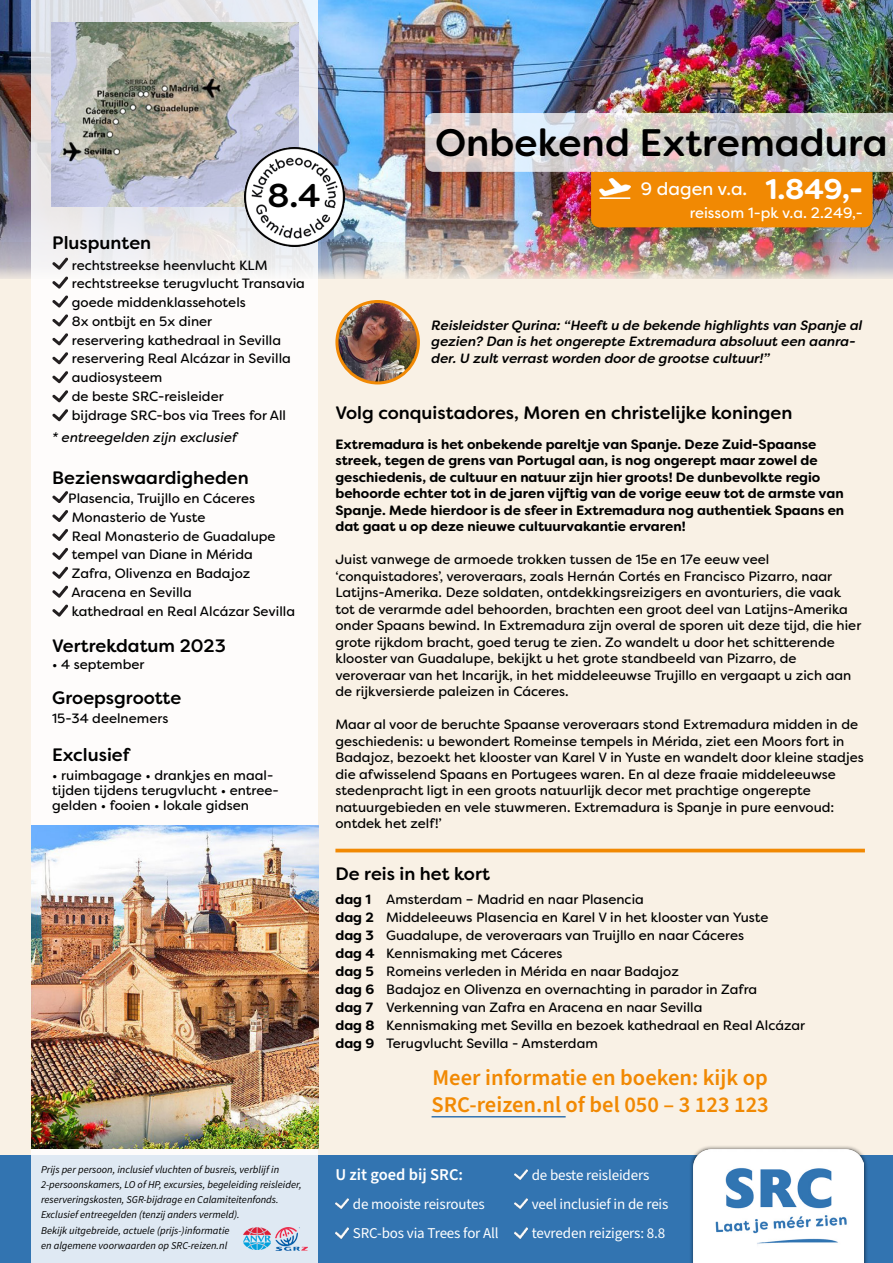
<style>
.page{position:relative;width:893px;height:1263px;background:#fff}
.page>*{position:absolute;margin:0;border:0;box-sizing:border-box;transform-origin:0 0}
.t1{font:500 38.25px "Filson Soft";color:#000}
.t2{font:500 33px "Filson Soft";color:#000}
.t3{font:700 28.5px "Filson Soft";color:#fff}
.t4{font:600 22.5px "Source Sans Pro";color:#f18903}
.t5{font:500 18px "Filson Soft";color:#000}
.t6{font:18px "Filson Soft";color:#fff}
.t7{font:600 16.5px "Source Sans Pro";color:#fff}
.t8{font:15px "Source Sans Pro";letter-spacing:-.01em;color:#fff}
.t9{font:15px "Filson Soft";color:#fff}
.t10{font:13.5px/16.5px "Filson Soft";color:#000}
.t11{font:700 13.5px/16.5px "Filson Soft";color:#000}
.t12{font:italic 500 13.5px/16.5px "Filson Soft";color:#000}
.t13{font:italic 13.5px "Filson Soft";color:#000}
.t14{font:italic 10.5px/15px "Source Sans Variable";color:#000}
</style>
<div class="page">
<div style="left:0;top:242px;width:893px;height:913px;background:#f9f1e5"></div>
<img style="left:0;top:0;width:893px;height:278px">
<div style="left:0;top:1155px;width:893px;height:108px;background:#3274b1"></div>
<div style="left:689px;top:1145px;width:179px;height:118px;background:#000;opacity:.7"></div>
<img style="left:693px;top:1149px;width:171px;height:114px">
<svg style="left:32px;top:0;width:286px;height:1263px;background:#f6f6f7"></svg>
<img style="left:243px;top:1228px;width:27px;height:22px">
<img style="left:275px;top:1228px;width:32px;height:22px">
<svg style="left:515px;top:1228px;width:12px;height:10px"></svg>
<svg style="left:515px;top:1199px;width:12px;height:10px"></svg>
<svg style="left:515px;top:1169px;width:12px;height:10px"></svg>
<svg style="left:335px;top:1228px;width:13px;height:10px"></svg>
<svg style="left:335px;top:1199px;width:13px;height:10px"></svg>
<hr style="left:432px;top:1116px;width:134px;height:1px;background:#3274b1">
<hr style="left:335px;top:849px;width:530px;height:3px;background:#f18903">
<img style="left:337px;top:301px;width:81px;height:82px;border-radius:41px">
<div style="left:335px;top:300px;width:85px;height:84px;border:3px solid #f18903;border-radius:50%"></div>
<img style="left:32px;top:826px;width:286px;height:322px">
<svg style="left:52px;top:605px;width:16px;height:11px"></svg>
<svg style="left:52px;top:585px;width:16px;height:13px"></svg>
<svg style="left:52px;top:567px;width:16px;height:11px"></svg>
<svg style="left:52px;top:548px;width:16px;height:12px"></svg>
<svg style="left:52px;top:529px;width:16px;height:12px"></svg>
<svg style="left:52px;top:510px;width:16px;height:12px"></svg>
<svg style="left:52px;top:491px;width:16px;height:12px"></svg>
<svg style="left:52px;top:409px;width:16px;height:12px"></svg>
<svg style="left:52px;top:390px;width:16px;height:12px"></svg>
<svg style="left:52px;top:371px;width:16px;height:12px"></svg>
<svg style="left:52px;top:352px;width:16px;height:12px"></svg>
<svg style="left:52px;top:333px;width:16px;height:12px"></svg>
<svg style="left:52px;top:314px;width:16px;height:12px"></svg>
<svg style="left:52px;top:296px;width:16px;height:11px"></svg>
<svg style="left:52px;top:276px;width:16px;height:13px"></svg>
<svg style="left:52px;top:258px;width:16px;height:11px"></svg>
<img style="left:51px;top:22px;width:247px;height:185px">
<img style="left:244px;top:147px;width:100px;height:100px">
<img style="left:425px;top:113px;width:468px;height:114px">
<p class="t5" style="left:52px;top:231px;width:100px">Pluspunten</p>
<p class="t2" style="left:268px;top:174px;width:55px">8.4</p>
<p class="t10" style="left:72px;top:257px;width:197px">rechtstreekse heenvlucht KLM</p>
<p class="t10" style="left:72px;top:275px;width:235px">rechtstreekse terugvlucht Transavia</p>
<p class="t10" style="left:72px;top:294px;width:176px">goede middenklassehotels</p>
<p class="t10" style="left:72px;top:313px;width:142px">8x ontbijt en 5x diner</p>
<p class="t10" style="left:72px;top:332px;width:211px">reservering kathedraal in Sevilla</p>
<p class="t10" style="left:72px;top:350px;width:221px">reservering Real Alcázar in Sevilla</p>
<p class="t10" style="left:72px;top:369px;width:92px">audiosysteem</p>
<p class="t10" style="left:72px;top:388px;width:153px">de beste SRC-reisleider</p>
<p class="t10" style="left:72px;top:407px;width:216px">bijdrage SRC-bos via Trees for All</p>
<p class="t13" style="left:52px;top:429px;width:186px">* entreegelden zijn exclusief</p>
<p class="t5" style="left:52px;top:466px;width:198px">Bezienswaardigheden</p>
<p class="t10" style="left:68px;top:490px;width:188px">Plasencia, Truijllo en Cáceres</p>
<p class="t10" style="left:72px;top:509px;width:135px">Monasterio de Yuste</p>
<p class="t10" style="left:72px;top:527px;width:205px">Real Monasterio de Guadalupe</p>
<p class="t10" style="left:72px;top:546px;width:183px">tempel van Diane in Mérida</p>
<p class="t10" style="left:72px;top:565px;width:180px">Zafra, Olivenza en Badajoz</p>
<p class="t10" style="left:71px;top:584px;width:122px">Aracena en Sevilla</p>
<p class="t10" style="left:72px;top:603px;width:225px">kathedraal en Real Alcázar Sevilla</p>
<p class="t5" style="left:52px;top:634px;width:175px">Vertrekdatum 2023</p>
<p class="t10" style="left:52px;top:656px;width:94px">• 4 september</p>
<p class="t5" style="left:52px;top:686px;width:131px">Groepsgrootte</p>
<p class="t10" style="left:52px;top:710px;width:118px">15-34 deelnemers</p>
<p class="t5" style="left:52px;top:743px;width:79px">Exclusief</p>
<p class="t10" style="left:52px;top:767px;width:223px">• ruimbagage • drankjes en maal-</p>
<p class="t10" style="left:52px;top:782px;width:228px;line-height:15px">tijden tijdens terugvlucht • entree&shy;gelden • fooien • lokale gidsen</p>
<p class="t1" style="left:435px;top:118px;width:454px">Onbekend Extremadura</p>
<p class="t6" style="left:641px;top:177px;width:108px">9 dagen v.a.</p>
<p class="t3" style="left:765px;top:170px;width:99px">1.849,-</p>
<p class="t9" style="left:690px;top:203px;width:175px">reissom 1-pk v.a. 2.249,-</p>
<p class="t12" style="left:432px;top:317px;width:432px">Reisleidster Qurina: “Heeft u de bekende highlights van Spanje al gezien? Dan is het ongerepte Extremadura absoluut een aanra&shy;der. U zult verrast worden door de grootse cultuur!”</p>
<p class="t5" style="left:335px;top:401px;width:458px">Volg conquistadores, Moren en christelijke koningen</p>
<p class="t11" style="left:335px;top:436px;width:510px">Extremadura is het onbekende pareltje van Spanje. Deze Zuid-Spaanse streek, tegen de grens van Portugal aan, is nog ongerept maar zowel de geschiedenis, de cultuur en natuur zijn hier groots! De dunbevolkte regio behoorde echter tot in de jaren vijftig van de vorige eeuw tot de armste van Spanje. Mede hierdoor is de sfeer in Extremadura nog authentiek Spaans en dat gaat u op deze nieuwe cultuurvakantie ervaren!</p>
<p class="t10" style="left:335px;top:551px;width:527px">Juist vanwege de armoede trokken tussen de 15e en 17e eeuw veel ‘conquistadores’, veroveraars, zoals Hernán Cortés en Francisco Pizarro, naar Latijns-Amerika. Deze soldaten, ontdekkingsreizigers en avonturiers, die vaak tot de verarmde adel behoorden, brachten een groot deel van Latijns-Amerika onder Spaans bewind. In Extremadura zijn overal de sporen uit deze tijd, die hier grote rijkdom bracht, goed terug te zien. Zo wandelt u door het schitterende klooster van Guadalupe, bekijkt u het grote standbeeld van Pizarro, de veroveraar van het Incarijk, in het middeleeuwse Trujillo en vergaapt u zich aan de rijkversierde paleizen in Cáceres.</p>
<p class="t10" style="left:335px;top:716px;width:530px">Maar al voor de beruchte Spaanse veroveraars stond Extremadura midden in de geschiedenis: u bewondert Romeinse tempels in Mérida, ziet een Moors fort in Badajoz, bezoekt het klooster van Karel V in Yuste en wandelt door kleine stadjes die afwisselend Spaans en Portugees waren. En al deze fraaie middeleeuwse stedenpracht ligt in een groots natuurlijk decor met prachtige ongerepte natuurgebieden en vele stuwmeren. Extremadura is Spanje in pure eenvoud: ontdek het zelf!’</p>
<p class="t5" style="left:335px;top:862px;width:156px">De reis in het kort</p>
<p class="t11" style="left:335px;top:891px;width:37px">dag 1</p>
<p class="t11" style="left:335px;top:909px;width:40px">dag 2</p>
<p class="t11" style="left:335px;top:927px;width:40px">dag 3</p>
<p class="t11" style="left:335px;top:945px;width:41px">dag 4</p>
<p class="t11" style="left:335px;top:963px;width:40px">dag 5</p>
<p class="t11" style="left:335px;top:981px;width:40px">dag 6</p>
<p class="t11" style="left:335px;top:999px;width:39px">dag 7</p>
<p class="t11" style="left:335px;top:1017px;width:41px">dag 8</p>
<p class="t11" style="left:335px;top:1035px;width:40px">dag 9</p>
<p class="t10" style="left:386px;top:890px;width:259px">Amsterdam – Madrid en naar Plasencia</p>
<p class="t10" style="left:386px;top:908px;width:384px">Middeleeuws Plasencia en Karel V in het klooster van Yuste</p>
<p class="t10" style="left:386px;top:926px;width:359px">Guadalupe, de veroveraars van Truijllo en naar Cáceres</p>
<p class="t10" style="left:386px;top:944px;width:178px">Kennismaking met Cáceres</p>
<p class="t10" style="left:386px;top:962px;width:294px">Romeins verleden in Mérida en naar Badajoz</p>
<p class="t10" style="left:386px;top:980px;width:373px">Badajoz en Olivenza en overnachting in parador in Zafra</p>
<p class="t10" style="left:386px;top:998px;width:318px">Verkenning van Zafra en Aracena en naar Sevilla</p>
<p class="t10" style="left:386px;top:1016px;width:421px">Kennismaking met Sevilla en bezoek kathedraal en Real Alcázar</p>
<p class="t10" style="left:386px;top:1034px;width:213px">Terugvlucht Sevilla - Amsterdam</p>
<p class="t4" style="left:433px;top:1063px;width:337px">Meer informatie en boeken: kijk op</p>
<p class="t4" style="left:432px;top:1090px;width:339px">SRC-reizen.nl of bel 050 – 3 123 123</p>
<p class="t14" style="left:41px;top:1162px;width:262px">Prijs per persoon, inclusief vluchten of busreis, verblijf in 2-persoonskamers, LO of HP, excursies, begeleiding reisleider, reserveringskosten, SGR-bijdrage en Calamiteitenfonds.<br>Exclusief entreegelden (tenzij anders vermeld).</p>
<p class="t14" style="left:41px;top:1222px;width:190px">Bekijk uitgebreide, actuele (prijs-)informatie</p>
<p class="t14" style="left:41px;top:1237px;width:188px">en algemene voorwaarden op SRC-reizen.nl</p>
<p class="t7" style="left:335px;top:1163px;width:129px">U zit goed bij SRC:</p>
<p class="t8" style="left:532px;top:1164px;width:119px">de beste reisleiders</p>
<p class="t8" style="left:353px;top:1194px;width:133px">de mooiste reisroutes</p>
<p class="t8" style="left:532px;top:1194px;width:138px">veel inclusief in de reis</p>
<p class="t8" style="left:353px;top:1223px;width:147px">SRC-bos via Trees for All</p>
<p class="t8" style="left:532px;top:1223px;width:135px">tevreden reizigers: 8.8</p>
</div>
